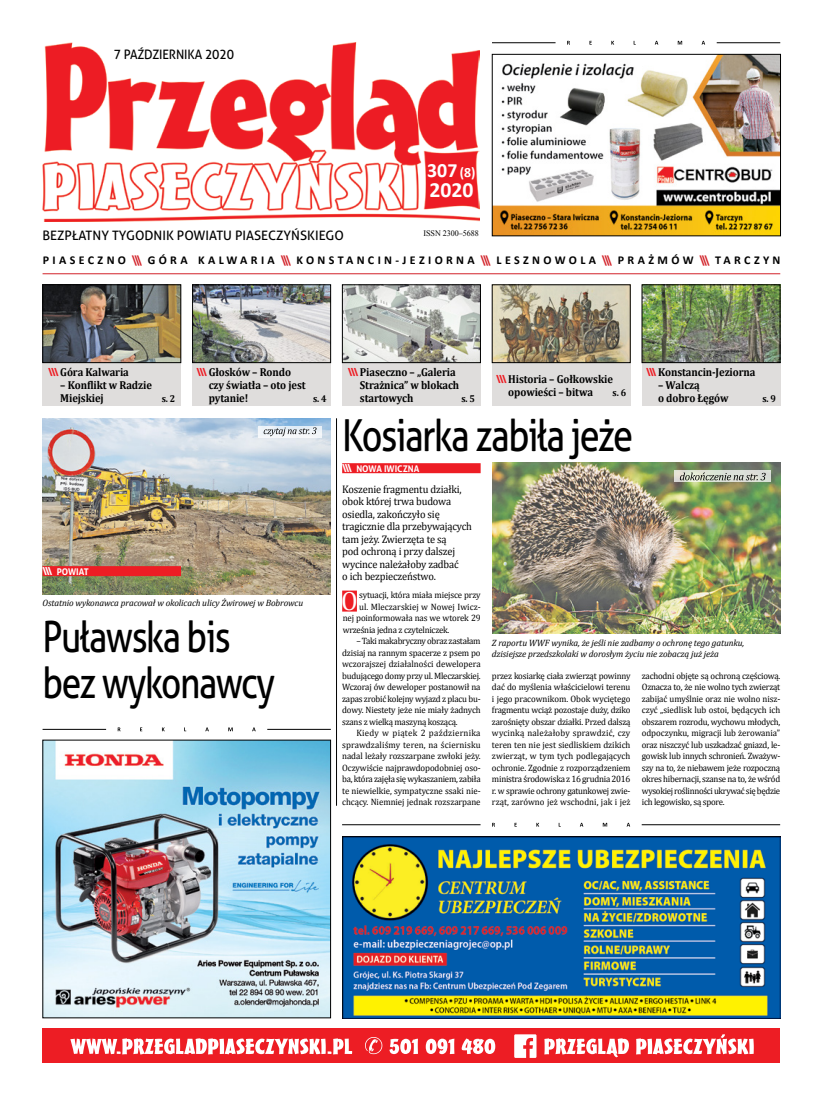
<style>
.page{position:relative;width:820px;height:1106px;background:#fff}
.page>*{position:absolute;margin:0;border:0;box-sizing:border-box;transform-origin:0 0}
.t1{font:44px "Aller";letter-spacing:-.04em;color:#000;scale:.82 1}
.t2{font:43px/46px "Aller";letter-spacing:-.04em;color:#000;scale:.82 1}
.t3{font:26.5px "Cambria";color:#fff;scale:.96 1}
.t4{font:700 21.7px "Calibri";color:#fff}
.t5{font:700 20.3px "Calibri";color:#fff}
.t6{font:13px "Aller";color:#000}
.t7{font:13px "Aller";color:#000;scale:.94 1}
.t8{font:700 12px "Calibri";letter-spacing:.28em;color:#000}
.t9{font:700 11.5px/13px "Cambria";letter-spacing:-.01em;color:#000;scale:.92 1}
.t10{font:11px/12.5px "Cambria";letter-spacing:-.015em;color:#000;scale:.95 1}
.t11{font:700 10px "Cambria";color:#000;scale:.92 1}
.t12{font:9.2px/11.5px "Cambria";letter-spacing:-.02em;color:#000;text-align:justify;scale:.96 1}
.t13{font:italic 9.2px/11px "Cambria";letter-spacing:-.01em;color:#000}
.t14{font:9.2px "Cambria";letter-spacing:.005em;color:#000;scale:.96 1}
.t15{font:700 9.2px "Aller";color:#fff;scale:.96 1}
.t16{font:8.4px "Times New Roman";color:#000;scale:.96 1}
.s1{font-size:14.1px}
.s2{color:#d2232a}
.s3{font-family:"Aller";font-size:11.1px;color:#ed1d24}
.s4{font-size:11px}
</style>
<div class="page">
<img style="left:42px;top:43px;width:437px;height:178px">
<div style="left:492px;top:284px;width:138px;height:121px;background:#dfdddc"></div>
<div style="left:641px;top:284px;width:139px;height:121px;background:#dfdddc"></div>
<div style="left:192px;top:284px;width:139px;height:121px;background:#dfdddc"></div>
<img style="left:494px;top:286px;width:134px;height:75px">
<div style="left:492px;top:284px;width:138px;height:79px;border:1px solid #000"></div>
<img style="left:643px;top:286px;width:135px;height:75px">
<div style="left:641px;top:284px;width:139px;height:79px;border:1px solid #000"></div>
<img style="left:194px;top:286px;width:135px;height:75px">
<div style="left:192px;top:284px;width:139px;height:79px;border:1px solid #000"></div>
<div style="left:342px;top:284px;width:138px;height:121px;background:#dfdddc"></div>
<div style="left:43px;top:284px;width:138px;height:121px;background:#dfdddc"></div>
<img style="left:344px;top:286px;width:134px;height:75px">
<div style="left:342px;top:284px;width:138px;height:79px;border:1px solid #000"></div>
<img style="left:45px;top:286px;width:134px;height:75px">
<div style="left:43px;top:284px;width:138px;height:79px;border:1px solid #000"></div>
<hr style="left:43px;top:273px;width:737px;height:1px;background:#d2232a">
<div style="left:43px;top:1028px;width:737px;height:35px;background:#ed1d24"></div>
<svg style="left:70px;top:1037px;width:425px;height:17px"></svg>
<svg style="left:544px;top:1034px;width:209px;height:23px"></svg>
<svg style="left:514px;top:1034px;width:22px;height:23px"></svg>
<img style="left:45px;top:742px;width:284px;height:274px">
<img style="left:342px;top:836px;width:438px;height:182px">
<img style="left:43px;top:418px;width:288px;height:176px">
<img style="left:494px;top:56px;width:284px;height:178px">
<div style="left:492px;top:54px;width:288px;height:182px;border:1px solid #000"></div>
<svg style="left:567px;top:41px;width:137px;height:4px"></svg>
<hr style="left:492px;top:42px;width:63px;height:1px;background:#000">
<hr style="left:716px;top:42px;width:64px;height:1px;background:#000">
<div style="left:342px;top:463px;width:138px;height:10px;background:#ed1d24"></div>
<div style="left:342px;top:590px;width:15px;height:21px;background:#ed1d24"></div>
<img style="left:492px;top:463px;width:288px;height:171px">
<svg style="left:118px;top:727px;width:137px;height:4px"></svg>
<hr style="left:43px;top:729px;width:63px;height:1px;background:#000">
<hr style="left:267px;top:729px;width:64px;height:1px;background:#000">
<svg style="left:492px;top:822px;width:138px;height:4px"></svg>
<hr style="left:342px;top:824px;width:138px;height:1px;background:#000">
<hr style="left:641px;top:824px;width:138px;height:1px;background:#000">
<hr style="left:336px;top:418px;width:1px;height:387px;background:#000">
<div style="left:43px;top:566px;width:138px;height:10px;background:#ed1d24"></div>
<div style="left:258px;top:426px;width:64px;height:11px;background:#eff4f8"></div>
<svg style="left:263px;top:427px;width:53px;height:9px"></svg>
<svg style="left:674px;top:471px;width:96px;height:11px"></svg>
<svg style="left:679px;top:472px;width:86px;height:8px"></svg>
<h3 class="t7" style="left:114px;top:47px;width:129px">7 PAŹDZIERNIKA 2020</h3>
<h3 class="t6" style="left:43px;top:227px;width:303px">BEZPŁATNY TYGODNIK POWIATU PIASECZYŃSKIEGO</h3>
<h3 class="t5" style="left:427px;top:157px;width:50px">307 <span class="s1">(8)</span></h3>
<h3 class="t4" style="left:429px;top:176px;width:45px">2020</h3>
<p class="t16" style="left:423px;top:227px;width:59px">ISSN 2300–5688</p>
<h3 class="t8" style="left:43px;top:253px;width:739px">PIASECZNO <span class="s2">\\\</span> GÓRA KALWARIA <span class="s2">\\\</span> KONSTANCIN-JEZIORNA <span class="s2">\\\</span> LESZNOWOLA <span class="s2">\\\</span> PRAŻMÓW <span class="s2">\\\</span> TARCZYN</h3>
<p class="t9" style="left:48px;top:365px;width:89px"><span class="s3">\\\</span> Góra Kalwaria</p>
<p class="t9" style="left:60px;top:378px;width:101px">– Konflikt w Radzie<br>Miejskiej</p>
<p class="t11" style="left:162px;top:391px;width:16px">s. 2</p>
<p class="t9" style="left:208px;top:365px;width:107px;text-indent:-12px"><span class="s3">\\\</span> Głosków – Rondo czy światła – oto jest pytanie!</p>
<p class="t11" style="left:313px;top:391px;width:16px">s. 4</p>
<p class="t9" style="left:360px;top:365px;width:109px;text-indent:-12px"><span class="s3">\\\</span> Piaseczno – „Galeria<br>Strażnica” w blokach startowych</p>
<p class="t11" style="left:461px;top:391px;width:16px">s. 5</p>
<p class="t9" style="left:508px;top:372px;width:115px;text-indent:-12px"><span class="s3">\\\</span> Historia – Gołkowskie opowieści – bitwa</p>
<p class="t11" style="left:612px;top:385px;width:16px">s. 6</p>
<p class="t9" style="left:645px;top:365px;width:120px"><span class="s3">\\\</span> Konstancin-Jeziorna</p>
<p class="t9" style="left:658px;top:378px;width:78px">– Walczą<br>o dobro Łęgów</p>
<p class="t11" style="left:762px;top:391px;width:16px">s. 9</p>
<h1 class="t1" style="left:342px;top:408px;width:356px">Kosiarka zabiła jeże</h1>
<p class="t15" style="left:43px;top:565px;width:50px"><span class="s4">\\\</span> POWIAT</p>
<p class="t13" style="left:43px;top:596px;width:262px">Ostatnio wykonawca pracował w okolicach ulicy Żwirowej w Bobrowcu</p>
<h2 class="t2" style="left:43px;top:614px;width:285px">Puławska bis bez wykonawcy</h2>
<p class="t15" style="left:342px;top:463px;width:82px"><span class="s4">\\\</span> NOWA IWICZNA</p>
<p class="t10" style="left:342px;top:482px;width:138px">Koszenie fragmentu działki, obok której trwa budowa osiedla, zakończyło się tragicznie dla przebywających tam jeży. Zwierzęta te są<br>pod ochroną i przy dalszej wycince należałoby zadbać<br>o ich bezpieczeństwo.</p>
<h3 class="t3" style="left:341px;top:585px;width:19px">O</h3>
<p class="t12" style="left:359px;top:589px;width:128px">sytuacji, która miała miejsce przy</p>
<p class="t14" style="left:359px;top:601px;width:128px">ul. Mleczarskiej w Nowej Iwicz-</p>
<p class="t12" style="left:342px;top:612px;width:145px">nej poinformowała nas we wtorek 29</p>
<p class="t12" style="left:342px;top:624px;width:113px">września jedna z czytelniczek.</p>
<p class="t12" style="left:342px;top:635px;width:146px;text-indent:14px">– Taki makabryczny obraz zastałam dzisiaj na rannym spacerze z psem po wczorajszej działalności dewelopera budującego domy przy ul. Mleczarskiej.<br>Wczoraj ów deweloper postanowił na zapas zrobić kolejny wyjazd z placu bu&shy;dowy. Niestety jeże nie miały żadnych szans z wielką maszyną koszącą.</p>
<p class="t12" style="left:342px;top:727px;width:146px;text-indent:14px">Kiedy w piątek 2 października sprawdzaliśmy teren, na ściernisku nadal leżały rozszarpane zwłoki jeży.<br>Oczywiście najprawdopodobniej oso&shy;ba, która zajęła się wykaszaniem, zabiła te niewielkie, sympatyczne ssaki nie&shy;chcący. Niemniej jednak rozszarpane</p>
<p class="t13" style="left:492px;top:636px;width:254px">Z raportu WWF wynika, że jeśli nie zadbamy o ochronę tego gatunku, dzisiejsze przedszkolaki w dorosłym życiu nie zobaczą już jeża</p>
<p class="t12" style="left:492px;top:670px;width:146px">przez kosiarkę ciała zwierząt powinny dać do myślenia właścicielowi terenu i jego pracownikom. Obok wyciętego fragmentu wciąż pozostaje duży, dziko zarośnięty obszar działki. Przed dalszą wycinką należałoby sprawdzić, czy teren ten nie jest siedliskiem dzikich zwierząt, w tym tych podlegających ochronie. Zgodnie z rozporządzeniem ministra środowiska z 16 grudnia 2016 r. w sprawie ochrony gatunkowej zwie&shy;rząt, zarówno jeż wschodni, jak i jeż</p>
<p class="t12" style="left:641px;top:670px;width:146px">zachodni objęte są ochroną częściową.<br>Oznacza to, że nie wolno tych zwierząt zabijać umyślnie oraz nie wolno nisz&shy;czyć „siedlisk lub ostoi, będących ich obszarem rozrodu, wychowu młodych, odpoczynku, migracji lub żerowania” oraz niszczyć lub uszkadzać gniazd, le&shy;gowisk lub innych schronień. Zważyw&shy;szy na to, że niebawem jeże rozpoczną okres hibernacji, szanse na to, że wśród wysokiej roślinności ukrywać się będzie ich legowisko, są spore.</p>
</div>
